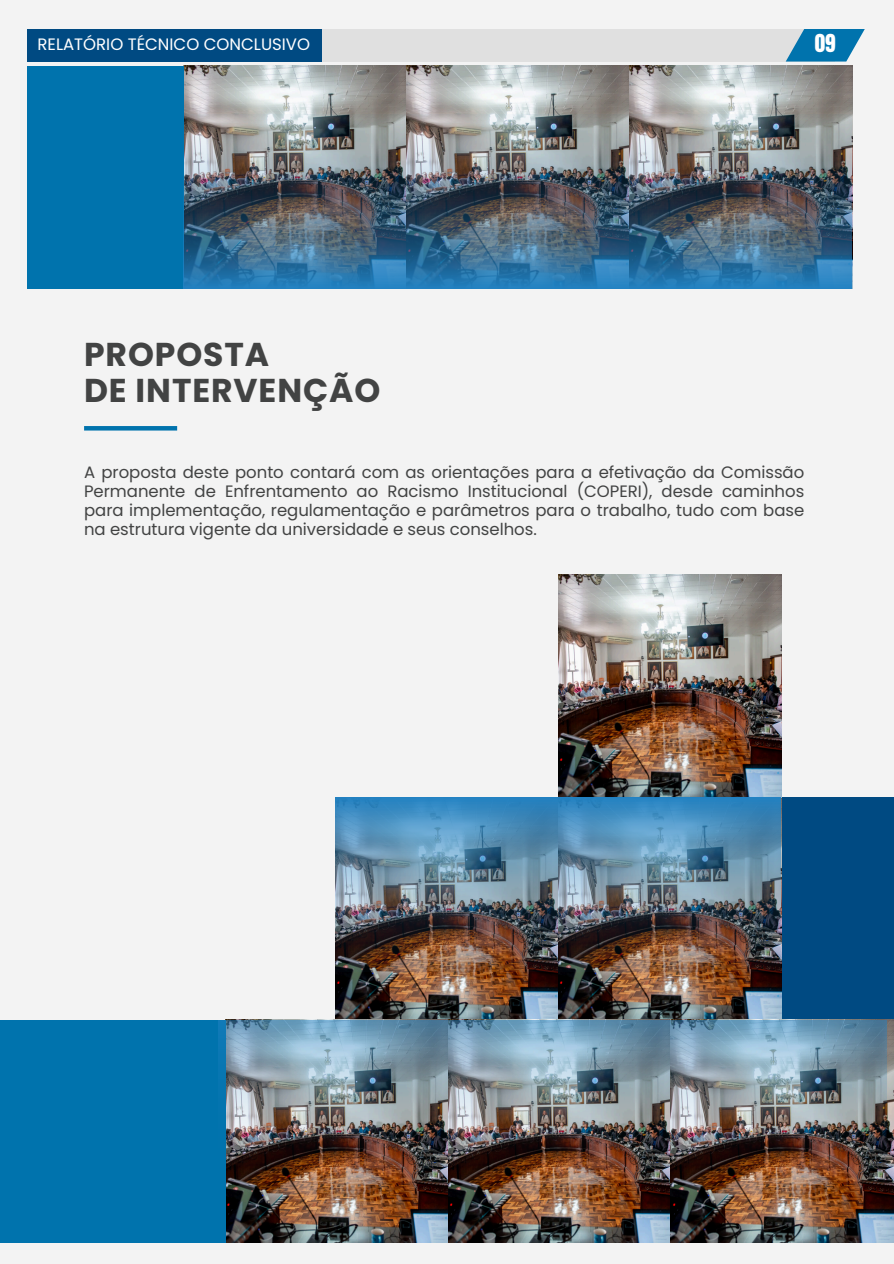
<style>
.page{position:relative;width:894px;height:1264px;background:#fff}
.page>*{position:absolute;margin:0;border:0;box-sizing:border-box;transform-origin:0 0}
.t1{font:700 33px/36px "Poppins";letter-spacing:.025em;color:#424343}
.t2{font:21px "Anton";color:#fff}
.t3{font:16.5px/19.2px "Poppins";color:#424343;text-align:justify}
.t4{font:16.5px "Poppins";color:#fff}
</style>
<div class="page">
<div style="left:0;top:0;width:893px;height:1263px;background:#f3f3f3"></div>
<div style="left:293px;top:29px;width:541px;height:33px;background:#e0e0e0"></div>
<svg style="left:785px;top:29px;width:79px;height:33px"></svg>
<div style="left:27px;top:29px;width:294px;height:33px;background:#004a82"></div>
<hr style="left:84px;top:426px;width:93px;height:4px;background:#0073ad">
<img style="left:335px;top:971px;width:424px;height:48px">
<div style="left:759px;top:797px;width:134px;height:223px;background:#004a82"></div>
<img style="left:558px;top:575px;width:222px;height:222px">
<img style="left:335px;top:797px;width:445px;height:174px">
<img style="left:225px;top:1019px;width:668px;height:223px">
<div style="left:0;top:1019px;width:225px;height:223px;background:#0073ad"></div>
<img style="left:218px;top:1020px;width:667px;height:174px">
<img style="left:184px;top:66px;width:667px;height:48px">
<div style="left:27px;top:66px;width:157px;height:222px;background:#0073ad"></div>
<img style="left:184px;top:114px;width:667px;height:174px">
<p class="t4" style="left:38px;top:33px;width:274px">RELATÓRIO TÉCNICO CONCLUSIVO</p>
<p class="t2" style="left:814px;top:28px;width:22px">09</p>
<h1 class="t1" style="left:84px;top:336px;width:297px">PROPOSTA<br>DE INTERVENÇÃO</h1>
<p class="t3" style="left:84px;top:462px;width:721px">A proposta deste ponto contará com as orientações para a efetivação da Comissão Permanente de Enfrentamento ao Racismo Institucional (COPERI), desde caminhos para implementação, regulamentação e parâmetros para o trabalho, tudo com base na estrutura vigente da universidade e seus conselhos.</p>
</div>
